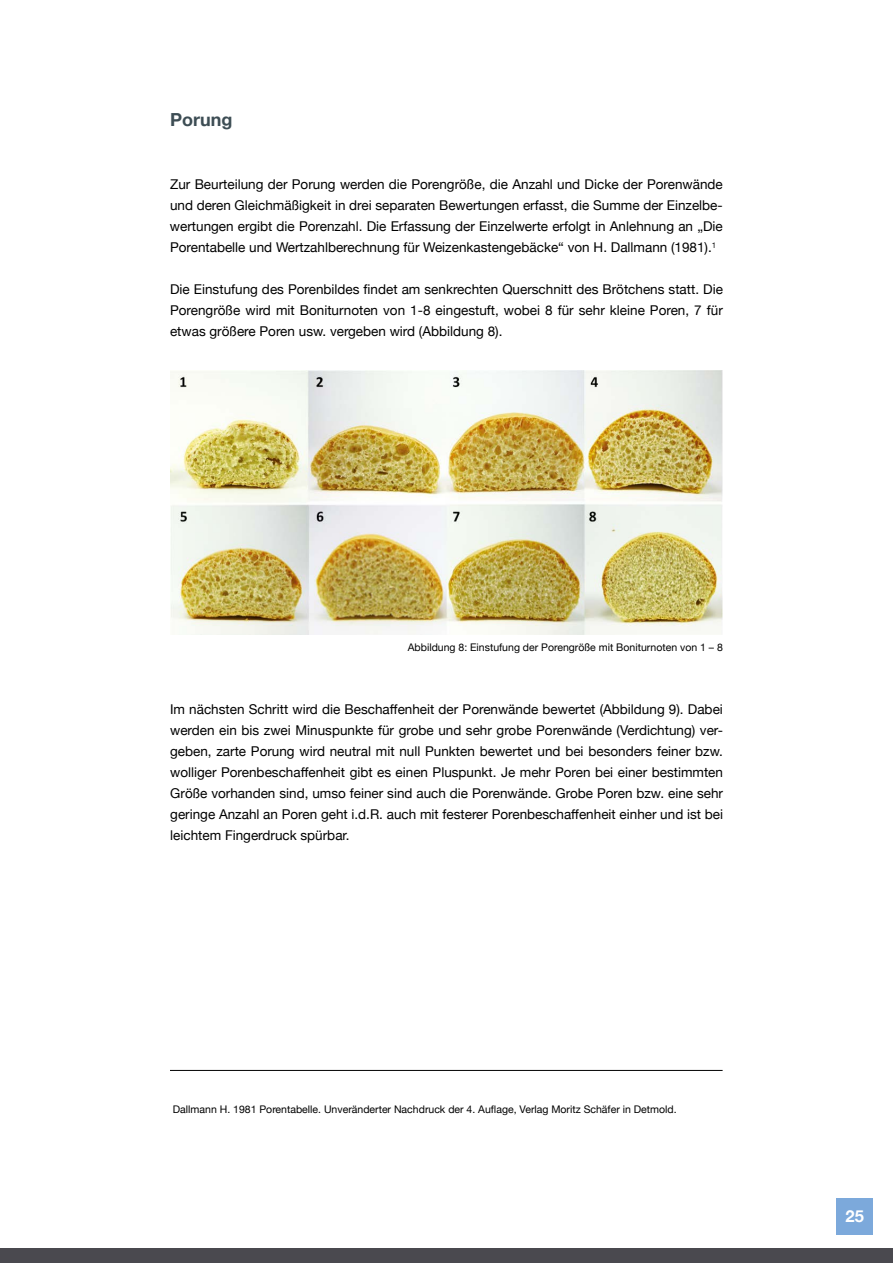
<style>
.page{position:relative;width:893px;height:1263px;background:#fff}
.page>*{position:absolute;margin:0;border:0;box-sizing:border-box;transform-origin:0 0}
.t1{font:700 18px "Helvetica Neue";color:#3d4d54}
.t2{font:700 16.5px "Helvetica Neue";color:#fff}
.t3{font:13.5px/21px "Helvetica Neue";color:#000;text-align:justify}
.t4{font:10.5px "Helvetica Neue";color:#000}
</style>
<div class="page">
<div style="left:0;top:1248px;width:893px;height:15px;background:#4a494f"></div>
<div style="left:837px;top:1199px;width:36px;height:36px;background:#7ca9db"></div>
<hr style="left:170px;top:1070px;width:553px;height:1px;background:#000">
<img style="left:170px;top:371px;width:553px;height:263px">
<h1 class="t1" style="left:170px;top:105px;width:64px">Porung</h1>
<p class="t3" style="left:170px;top:174px;width:554px">Zur Beurteilung der Porung werden die Porengröße, die Anzahl und Dicke der Porenwände und deren Gleichmäßigkeit in drei separaten Bewertungen erfasst, die Summe der Einzelbe&shy;wertungen ergibt die Porenzahl. Die Erfassung der Einzelwerte erfolgt in Anlehnung an „Die Porentabelle und Wertzahlberechnung für Weizenkastengebäcke“ von H. Dallmann (1981).<sup>1</sup></p>
<p class="t3" style="left:170px;top:279px;width:554px">Die Einstufung des Porenbildes findet am senkrechten Querschnitt des Brötchens statt. Die Porengröße wird mit Boniturnoten von 1-8 eingestuft, wobei 8 für sehr kleine Poren, 7 für etwas größere Poren usw. vergeben wird (Abbildung 8).</p>
<p class="t4" style="left:408px;top:640px;width:317px">Abbildung 8: Einstufung der Porengröße mit Boniturnoten von 1 – 8</p>
<p class="t3" style="left:170px;top:699px;width:554px">Im nächsten Schritt wird die Beschaffenheit der Porenwände bewertet (Abbildung 9). Dabei werden ein bis zwei Minuspunkte für grobe und sehr grobe Porenwände (Verdichtung) ver&shy;geben, zarte Porung wird neutral mit null Punkten bewertet und bei besonders feiner bzw. wolliger Porenbeschaffenheit gibt es einen Pluspunkt. Je mehr Poren bei einer bestimmten Größe vorhanden sind, umso feiner sind auch die Porenwände. Grobe Poren bzw. eine sehr geringe Anzahl an Poren geht i.d.R. auch mit festerer Porenbeschaffenheit einher und ist bei leichtem Fingerdruck spürbar.</p>
<p class="t4" style="left:173px;top:1102px;width:505px">Dallmann H. 1981 Porentabelle. Unveränderter Nachdruck der 4. Auflage, Verlag Moritz Schäfer in Detmold.</p>
<p class="t2" style="left:845px;top:1203px;width:20px">25</p>
</div>
